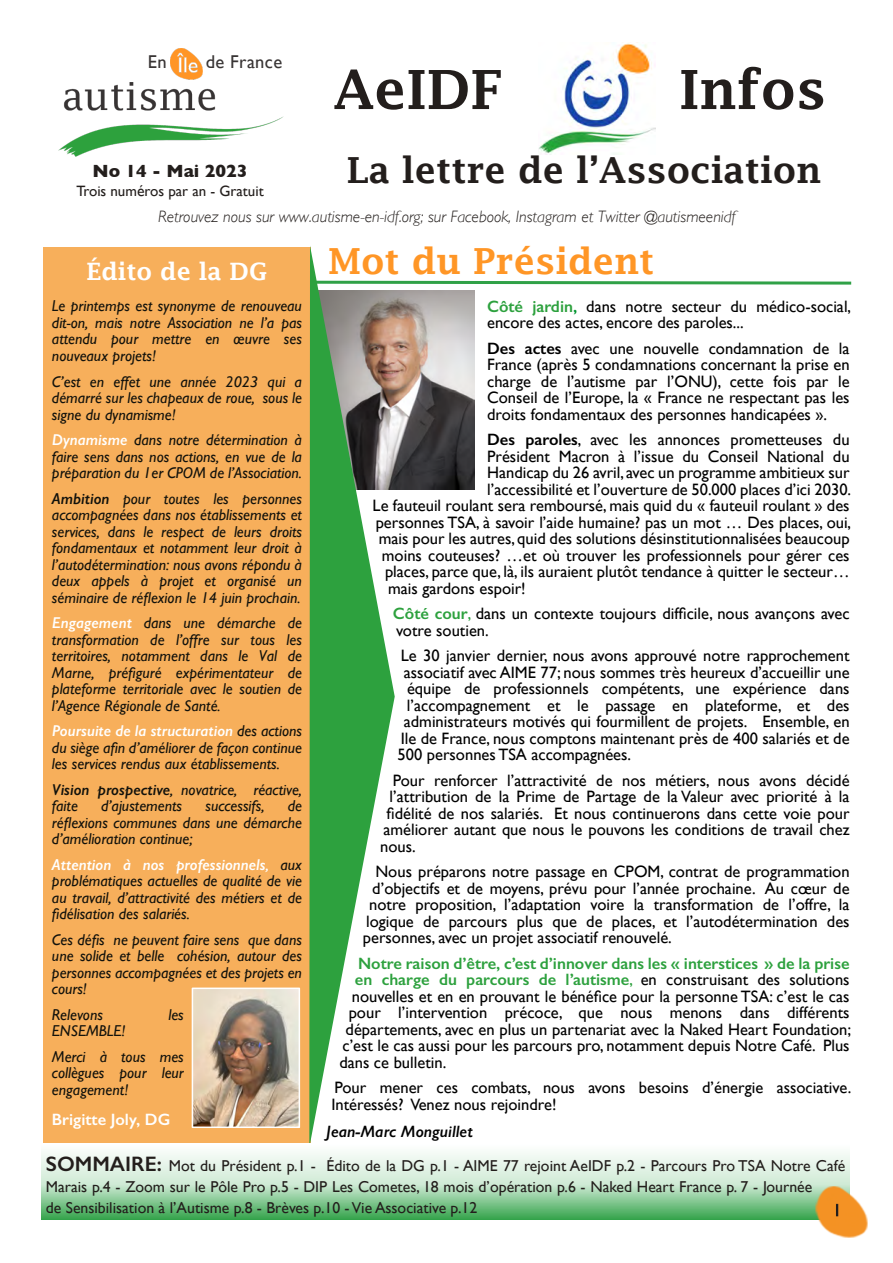
<style>
.page{position:relative;width:893px;height:1263px;background:#fff}
.page>*{position:absolute;margin:0;border:0;box-sizing:border-box;transform-origin:0 0}
.t1{font:600 54px "Lucida Fax";color:#231e1c}
.t2{font:600 36px "Lucida Fax";color:#231e1c}
.t3{font:600 36px "Lucida Fax";color:#ff9626}
.t4{font:600 24px "Lucida Fax";color:#fff}
.t5{font:18.6px "Gill Sans";letter-spacing:.02em;color:#383434}
.t6{font:700 18px "Gill Sans";color:#231e1c}
.t7{font:16.5px/16.5px "Gill Sans";color:#000}
.t8{font:600 16.5px "Gill Sans";color:#2da13e}
.t9{font:italic 300 16.5px "Gill Sans";color:#231e1c}
.t10{font:italic 600 16.5px "Gill Sans";color:#000}
.t11{font:600 16.5px "Gill Sans";color:#fff}
.t12{font:italic 15.75px/16.5px "Gill Sans";color:#12120c;text-align:justify}
.t13{font:15.75px/21px "Gill Sans";color:#231e1c}
.t14{font:15px "Gill Sans";color:#231e1c}
.s1{font-size:15.75px}
.s2{font-weight:600;color:#fff}
.s3{font-weight:600}
.s4{color:#fff}
.s5{font-weight:600;color:#2da13e}
.s6{font-weight:600;color:#009531}
.s7{color:#2da13e}
.s8{font-weight:400}
.s9{font-weight:400;color:#000}
.s10{font-weight:600;font-size:21px}
</style>
<div class="page">
<div style="left:43px;top:247px;width:268px;height:897px;background:#f7af5b"></div>
<img style="left:195px;top:990px;width:102px;height:135px">
<div style="left:192px;top:987px;width:108px;height:141px;border:2px solid #fff"></div>
<img style="left:395px;top:291px;width:79px;height:198px">
<svg style="left:395px;top:280px;width:457px;height:5px"></svg>
<svg style="left:309px;top:246px;width:86px;height:897px;fill:#2da13e"></svg>
<svg style="left:42px;top:1143px;width:807px;height:77px"></svg>
<img style="left:815px;top:1186px;width:52px;height:52px">
<img style="left:539px;top:43px;width:116px;height:111px">
<img style="left:58px;top:83px;width:225px;height:74px">
<img style="left:170px;top:48px;width:33px;height:31px">
<p class="t5" style="left:148px;top:55px;width:20px">En</p>
<p class="t5" style="left:206px;top:55px;width:78px">de France</p>
<h1 class="t1" style="left:333px;top:67px;width:171px">AeIDF</h1>
<h1 class="t1" style="left:679px;top:67px;width:148px">Infos</h1>
<h2 class="t2" style="left:347px;top:155px;width:476px">La lettre de l’Association</h2>
<p class="t6" style="left:92px;top:165px;width:157px">No 14 - Mai 2023</p>
<p class="t14" style="left:76px;top:186px;width:189px">Trois num<span class="s1">é</span>ros par an - Gratuit</p>
<p class="t9" style="left:158px;top:210px;width:579px">Retrouvez nous sur www.autisme-en-idf.org; sur Facebook, Instagram et Twitter @autismeenidf</p>
<h3 class="t4" style="left:87px;top:261px;width:182px">Édito de la DG</h3>
<p class="t12" style="left:52px;top:300px;width:252px">Le printemps est synonyme de renouveau dit-on, mais notre Association ne l’a pas attendu pour mettre en œuvre ses nouveaux projets!</p>
<p class="t12" style="left:52px;top:375px;width:252px">C’est en effet une année 2023 qui a démarré sur les chapeaux de roue, sous le signe du dynamisme!</p>
<p class="t12" style="left:52px;top:433px;width:252px"><span class="s2">Dynamisme</span> dans notre détermination à faire sens dans nos actions, en vue de la préparation du 1er CPOM de l’Association.</p>
<p class="t12" style="left:52px;top:492px;width:252px"><span class="s3">Ambition</span> pour toutes les personnes accompagnées dans nos établissements et services, dans le respect de leurs droits fondamentaux et notamment leur droit à l’autodétermination: nous avons répondu à deux appels à projet et organisé un séminaire de réflexion le 14 juin prochain.</p>
<p class="t12" style="left:52px;top:616px;width:252px"><span class="s2">Engagement</span> dans une démarche de transformation de l’offre sur tous les territoires, notamment dans le Val de Marne, préfiguré expérimentateur de plateforme territoriale avec le soutien de l’Agence Régionale de Santé.</p>
<p class="t12" style="left:52px;top:724px;width:252px"><span class="s2">Poursuite de la structuration</span> des actions du siège afin d’améliorer de façon continue les services rendus aux établissements.</p>
<p class="t12" style="left:52px;top:783px;width:252px"><span class="s3">Vision prospective</span>, novatrice, réactive, faite</p>
<p class="t12" style="left:101px;top:799px;width:83px">d’ajustements</p>
<p class="t12" style="left:205px;top:799px;width:61px">successifs,</p>
<p class="t12" style="left:52px;top:799px;width:252px;text-indent:236px">de réflexions communes dans une démarche d’amélioration continue;</p>
<p class="t12" style="left:52px;top:858px;width:252px"><span class="s2">Attention à nos professionnels</span><span class="s4">,</span> aux problématiques actuelles de qualité de vie au travail, d’attractivité des métiers et de fidélisation des salariés.</p>
<p class="t12" style="left:52px;top:933px;width:252px">Ces défis ne peuvent faire sens que dans une solide et belle cohésion, autour des personnes accompagnées et des projets en cours!</p>
<p class="t12" style="left:52px;top:1008px;width:53px">Relevons</p>
<p class="t12" style="left:168px;top:1008px;width:17px">les</p>
<p class="t12" style="left:52px;top:1020px;width:133px;line-height:25.5px">ENSEMBLE!<br>Merci à tous mes</p>
<p class="t12" style="left:52px;top:1066px;width:133px">collègues pour leur engagement!</p>
<p class="t11" style="left:52px;top:1112px;width:120px">Brigitte Joly, DG</p>
<h2 class="t3" style="left:328px;top:246px;width:328px">Mot du Président</h2>
<p class="t7" style="left:487px;top:299px;width:366px"><span class="s5">Côté jardin</span><span class="s6">,</span> dans notre secteur du médico-social, encore des actes, encore des paroles...</p>
<p class="t7" style="left:487px;top:341px;width:364px;text-align:justify"><span class="s3">Des actes</span> avec une nouvelle condamnation de la France (après 5 condamnations concernant la prise en charge de l’autisme par l’ONU), cette fois par le Conseil de l’Europe, la « France ne respectant pas les droits fondamentaux des personnes handicapées ».</p>
<p class="t7" style="left:487px;top:433px;width:364px"><span class="s3">Des paroles</span>, avec les annonces prometteuses du</p>
<p class="t7" style="left:487px;top:449px;width:364px">Président Macron à l’issue du Conseil National du</p>
<p class="t7" style="left:487px;top:466px;width:364px">Handicap du 26 avril, avec un programme ambitieux sur</p>
<p class="t7" style="left:487px;top:482px;width:366px">l’accessibilité et l’ouverture de 50.000 places d’ici 2030.</p>
<p class="t7" style="left:373px;top:499px;width:478px">Le fauteuil roulant sera remboursé, mais quid du « fauteuil roulant » des</p>
<p class="t7" style="left:376px;top:515px;width:477px">personnes TSA, à savoir l’aide humaine? pas un mot … Des places, oui,</p>
<p class="t7" style="left:379px;top:532px;width:472px">mais pour les autres, quid des solutions désinstitutionnalisées beaucoup</p>
<p class="t7" style="left:382px;top:548px;width:469px">moins couteuses? …et où trouver les professionnels pour gérer ces</p>
<p class="t7" style="left:385px;top:565px;width:466px">places, parce que, là, ils auraient plutôt tendance à quitter le secteur…</p>
<p class="t7" style="left:388px;top:581px;width:139px">mais gardons espoir!</p>
<p class="t7" style="left:393px;top:607px;width:458px"><span class="s5">Côté cour</span><span class="s7">,</span> dans un contexte toujours difficile, nous avançons avec votre soutien.</p>
<p class="t7" style="left:401px;top:649px;width:450px">Le 30 janvier dernier, nous avons approuvé notre rapprochement</p>
<p class="t7" style="left:404px;top:665px;width:447px">associatif avec AIME 77; nous sommes très heureux d’accueillir une</p>
<p class="t7" style="left:407px;top:682px;width:444px">équipe de professionnels compétents, une expérience dans</p>
<p class="t7" style="left:407px;top:698px;width:444px">l’accompagnement et le passage en plateforme, et des</p>
<p class="t7" style="left:404px;top:715px;width:447px">administrateurs motivés qui fourmillent de projets. Ensemble, en</p>
<p class="t7" style="left:401px;top:731px;width:450px">Ile de France, nous comptons maintenant près de 400 salariés et de</p>
<p class="t7" style="left:398px;top:748px;width:235px">500 personnes TSA accompagnées.</p>
<p class="t7" style="left:393px;top:773px;width:458px">Pour renforcer l’attractivité de nos métiers, nous avons décidé</p>
<p class="t7" style="left:390px;top:790px;width:461px">l’attribution de la Prime de Partage de la Valeur avec priorité à la</p>
<p class="t7" style="left:386px;top:806px;width:465px">fidélité de nos salariés. Et nous continuerons dans cette voie pour</p>
<p class="t7" style="left:383px;top:823px;width:468px">améliorer autant que nous le pouvons les conditions de travail chez</p>
<p class="t7" style="left:380px;top:839px;width:37px">nous.</p>
<p class="t7" style="left:375px;top:865px;width:476px">Nous préparons notre passage en CPOM, contrat de programmation</p>
<p class="t7" style="left:372px;top:881px;width:479px">d’objectifs et de moyens, prévu pour l’année prochaine. Au cœur de</p>
<p class="t7" style="left:369px;top:898px;width:482px">notre proposition, l’adaptation voire la transformation de l’offre, la</p>
<p class="t7" style="left:366px;top:914px;width:485px">logique de parcours plus que de places, et l’autodétermination des</p>
<p class="t7" style="left:363px;top:931px;width:310px">personnes, avec un projet associatif renouvelé.</p>
<p class="t8" style="left:358px;top:957px;width:493px">Notre raison d’être, c’est d’innover dans les « interstices » de la prise</p>
<p class="t8" style="left:355px;top:973px;width:496px">en charge du parcours de l’autisme<span class="s8">,</span> <span class="s9">en construisant des solutions</span></p>
<p class="t7" style="left:352px;top:989px;width:499px">nouvelles et en en prouvant le bénéfice pour la personne TSA: c’est le cas</p>
<p class="t7" style="left:349px;top:1006px;width:502px">pour l’intervention précoce, que nous menons dans différents</p>
<p class="t7" style="left:346px;top:1022px;width:507px">départements, avec en plus un partenariat avec la Naked Heart Foundation;</p>
<p class="t7" style="left:342px;top:1039px;width:509px">c’est le cas aussi pour les parcours pro, notamment depuis Notre Café. Plus</p>
<p class="t7" style="left:339px;top:1055px;width:108px">dans ce bulletin.</p>
<p class="t7" style="left:331px;top:1081px;width:521px">Pour mener ces combats, nous avons besoins d’énergie associative.<br>Intéressés? Venez nous rejoindre!</p>
<p class="t10" style="left:326px;top:1125px;width:148px">Jean-Marc Monguillet</p>
<p class="t13" style="left:46px;top:1156px;width:801px"><span class="s10">SOMMAIRE:</span> Mot du Président p.1 - Édito de la DG p.1 - AIME 77 rejoint AeIDF p.2 - Parcours Pro TSA Notre Café<br>Marais p.4 - Zoom sur le Pôle Pro p.5 - DIP Les Cometes, 18 mois d’opération p.6 - Naked Heart France p. 7 - Journée<br>de Sensibilisation à l’Autisme p.8 - Brèves p.10 - Vie Associative p.12</p>
</div>
